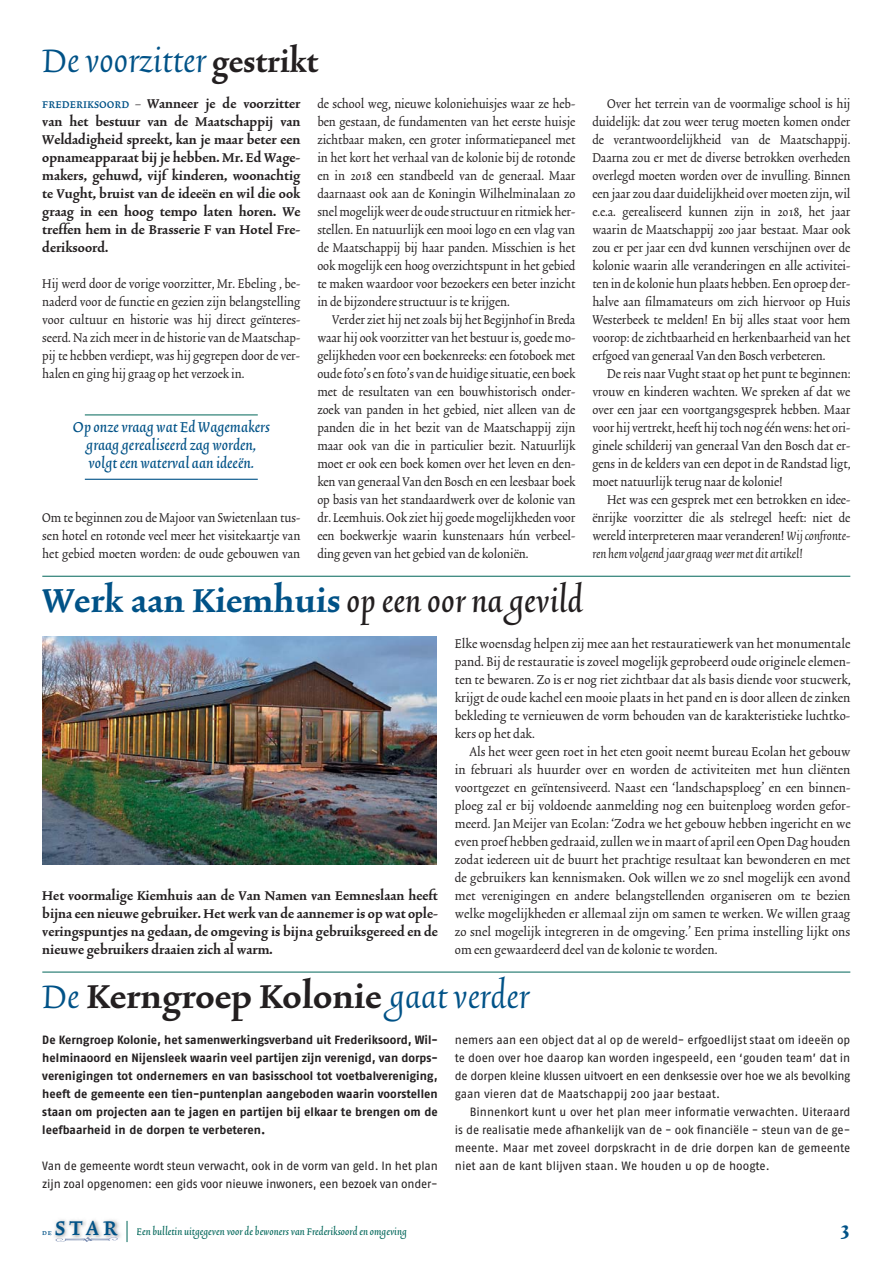
<style>
.page{position:relative;width:893px;height:1263px;background:#fff}
.page>*{position:absolute;margin:0;border:0;box-sizing:border-box;transform-origin:0 0}
.t1{font:italic 40.5px "Trinite No 3";letter-spacing:.005em;color:#005287}
.t2{font:39px "Trinite No 3 Med Ita";letter-spacing:.005em;color:#231f20}
.t3{font:700 39px "Trinite No 3";letter-spacing:.005em;color:#231f20}
.t4{font:30.45px "Trinite No 2 Med Con Exp";color:#005287}
.t5{font:700 24px "Trinite No 3";color:#005287}
.t6{font:18px/18px "Trinite No 2 Med Ita";letter-spacing:.005em;color:#005287;text-align:center}
.t7{font:15px/18px "Trinite No 2 Rom Con";color:#231f20;text-align:justify}
.t8{font:700 15px/18px "Trinite No 3";letter-spacing:.005em;color:#231f20;text-align:justify}
.t9{font:italic 15px "Trinite No 2";color:#231f20}
.t10{font:12px/18px "Fago No";letter-spacing:-.01em;color:#231f20;text-align:justify}
.t11{font:700 12px/18px "Fago No";color:#231f20;text-align:justify}
.t12{font:12px "Trinite No 3 Med Ita";letter-spacing:.005em;color:#006659}
.t13{font:8.7px "Trinite No 2 Med Con Exp";color:#005287}
.s1{font-weight:700;font-style:normal;font-size:36px;color:#231f20}
.s2{font-family:"Trinite No 3 Med Con Exp";font-weight:400;color:#005287}
.s3{font-family:"Trinite No 2 Rom Con";font-weight:400}
.s4{font-family:"Trinite No 3";font-weight:700;color:#005287}
.s5{font-family:"Trinite No 2";font-style:italic}
.s6{font-weight:400;font-style:italic;font-size:40.5px;color:#005287}
</style>
<div class="page">
<hr style="left:85px;top:415px;width:173px;height:1px;background:#006659">
<hr style="left:85px;top:479px;width:173px;height:1px;background:#005287">
<img style="left:55px;top:1219px;width:66px;height:20px">
<svg style="left:50px;top:1231px;width:68px;height:11px"></svg>
<svg style="left:127px;top:1221px;width:1px;height:21px"></svg>
<hr style="left:42px;top:576px;width:808px;height:1px;background:#006659">
<hr style="left:42px;top:972px;width:808px;height:1px;background:#006659">
<img style="left:42px;top:636px;width:395px;height:228px">
<h1 class="t1" style="left:42px;top:40px;width:277px">De voorzitter <span class="s1">gestrikt</span></h1>
<p class="t8" style="left:42px;top:96px;width:260px"><span class="s2">frederiksoord</span> <span class="s3">—</span> Wanneer je de voorzitter van het bestuur van de Maatschappij van Weldadigheid spreekt, kan je maar beter een opnameapparaat bij je hebben. Mr. Ed Wage&shy;makers, gehuwd, vijf kinderen, woonachtig te Vught, bruist van de ideeën en wil die ook graag in een hoog tempo laten horen. We treffen hem in de Brasserie F van Hotel Fre&shy;deriksoord.</p>
<p class="t7" style="left:42px;top:276px;width:260px">Hij werd door de vorige voorzitter, Mr. Ebeling , be&shy;naderd voor de functie en gezien zijn belangstelling voor cultuur en historie was hij direct geïnteres&shy;seerd. Na zich meer in de historie van de Maatschap&shy;pij te hebben verdiept, was hij gegrepen door de ver&shy;halen en ging hij graag op het verzoek in.</p>
<p class="t6" style="left:73px;top:419px;width:198px">Op onze vraag wat Ed Wagemakers graag gerealiseerd zag worden, volgt een waterval aan ideeën.</p>
<p class="t7" style="left:42px;top:510px;width:260px">Om te beginnen zou de Majoor van Swietenlaan tus&shy;sen hotel en rotonde veel meer het visitekaartje van het gebied moeten worden: de oude gebouwen van</p>
<p class="t7" style="left:317px;top:96px;width:259px">de school weg, nieuwe koloniehuisjes waar ze heb&shy;ben gestaan, de fundamenten van het eerste huisje zichtbaar maken, een groter informatiepaneel met in het kort het verhaal van de kolonie bij de rotonde en in 2018 een standbeeld van de generaal. Maar daarnaast ook aan de Koningin Wilhelminalaan zo snel mogelijk weer de oude structuur en ritmiek her&shy;stellen. En natuurlijk een mooi logo en een vlag van de Maatschappij bij haar panden. Misschien is het ook mogelijk een hoog overzichtspunt in het gebied te maken waardoor voor bezoekers een beter inzicht in de bijzondere structuur is te krijgen.</p>
<p class="t7" style="left:317px;top:312px;width:260px;text-indent:15px">Verder ziet hij net zoals bij het Begijnhof in Breda waar hij ook voorzitter van het bestuur is, goede mo&shy;gelijkheden voor een boekenreeks: een fotoboek met oude foto’s en foto’s van de huidige situatie, een boek met de resultaten van een bouwhistorisch onder&shy;zoek van panden in het gebied, niet alleen van de panden die in het bezit van de Maatschappij zijn maar ook van die in particulier bezit. Natuurlijk moet er ook een boek komen over het leven en den&shy;ken van generaal Van den Bosch en een leesbaar boek op basis van het standaardwerk over de kolonie van dr. Leemhuis. Ook ziet hij goede mogelijkheden voor een boekwerkje waarin kunstenaars hún verbeel&shy;ding geven van het gebied van de koloniën.</p>
<h2 class="t2" style="left:42px;top:582px;width:542px"><span class="s4">Werk aan Kiemhuis</span>op een oor na gevild</h2>
<p class="t7" style="left:592px;top:96px;width:260px;text-indent:15px">Over het terrein van de voormalige school is hij duidelijk: dat zou weer terug moeten komen onder de verantwoordelijkheid van de Maatschappij.<br>Daarna zou er met de diverse betrokken overheden overlegd moeten worden over de invulling. Binnen een jaar zou daar duidelijkheid over moeten zijn, wil e.e.a. gerealiseerd kunnen zijn in 2018, het jaar waarin de Maatschappij 200 jaar bestaat. Maar ook zou er per jaar een dvd kunnen verschijnen over de kolonie waarin alle veranderingen en alle activitei&shy;ten in de kolonie hun plaats hebben. Een oproep der&shy;halve aan filmamateurs om zich hiervoor op Huis Westerbeek te melden! En bij alles staat voor hem voorop: de zichtbaarheid en herkenbaarheid van het erfgoed van generaal Van den Bosch verbeteren.</p>
<p class="t7" style="left:592px;top:366px;width:260px;text-indent:15px">De reis naar Vught staat op het punt te beginnen: vrouw en kinderen wachten. We spreken af dat we over een jaar een voortgangsgesprek hebben. Maar voor hij vertrekt, heeft hij toch nog één wens: het ori&shy;ginele schilderij van generaal Van den Bosch dat er&shy;gens in de kelders van een depot in de Randstad ligt, moet natuurlijk terug naar de kolonie!</p>
<p class="t7" style="left:592px;top:492px;width:259px;text-indent:15px">Het was een gesprek met een betrokken en idee&shy;ënrijke voorzitter die als stelregel heeft: niet de wereld interpreteren maar veranderen! <span class="s5">Wij confronte-</span></p>
<p class="t9" style="left:592px;top:548px;width:212px">ren hem volgend jaar graag weer met dit artikel!</p>
<p class="t8" style="left:42px;top:888px;width:397px">Het voormalige Kiemhuis aan de Van Namen van Eemneslaan heeft bijna een nieuwe gebruiker. Het werk van de aannemer is op wat ople&shy;veringspuntjes na gedaan, de omgeving is bijna gebruiksgereed en de nieuwe gebruikers draaien zich al warm.</p>
<p class="t7" style="left:455px;top:636px;width:397px">Elke woensdag helpen zij mee aan het restauratiewerk van het monumentale pand. Bij de restauratie is zoveel mogelijk geprobeerd oude originele elemen&shy;ten te bewaren. Zo is er nog riet zichtbaar dat als basis diende voor stucwerk, krijgt de oude kachel een mooie plaats in het pand en is door alleen de zinken bekleding te vernieuwen de vorm behouden van de karakteristieke luchtko&shy;kers op het dak.</p>
<p class="t7" style="left:455px;top:744px;width:397px;text-indent:15px">Als het weer geen roet in het eten gooit neemt bureau Ecolan het gebouw in februari als huurder over en worden de activiteiten met hun cliënten voortgezet en geïntensiveerd. Naast een ‘landschapsploeg’ en een binnen&shy;ploeg zal er bij voldoende aanmelding nog een buitenploeg worden gefor&shy;meerd. Jan Meijer van Ecolan: ‘Zodra we het gebouw hebben ingericht en we even proef hebben gedraaid, zullen we in maart of april een Open Dag houden zodat iedereen uit de buurt het prachtige resultaat kan bewonderen en met de gebruikers kan kennismaken. Ook willen we zo snel mogelijk een avond met verenigingen en andere belangstellenden organiseren om te bezien welke mogelijkheden er allemaal zijn om samen te werken. We willen graag zo snel mogelijk integreren in de omgeving.’ Een prima instelling lijkt ons om een gewaardeerd deel van de kolonie te worden.</p>
<h2 class="t3" style="left:42px;top:978px;width:488px"><span class="s6">De</span> Kerngroep Kolonie <span class="s6">gaat verder</span></h2>
<p class="t11" style="left:42px;top:1032px;width:397px">De Kerngroep Kolonie, het samenwerkingsverband uit Frederiksoord, Wil&shy;helminaoord en Nijensleek waarin veel partijen zijn verenigd, van dorps&shy;verenigingen tot ondernemers en van basisschool tot voetbalvereniging, heeft de gemeente een tien-puntenplan aangeboden waarin voorstellen staan om projecten aan te jagen en partijen bij elkaar te brengen om de leefbaarheid in de dorpen te verbeteren.</p>
<p class="t10" style="left:42px;top:1158px;width:397px">Van de gemeente wordt steun verwacht, ook in de vorm van geld. In het plan zijn zoal opgenomen: een gids voor nieuwe inwoners, een bezoek van onder-</p>
<p class="t10" style="left:455px;top:1032px;width:397px">nemers aan een object dat al op de wereld- erfgoedlijst staat om ideeën op te doen over hoe daarop kan worden ingespeeld, een ‘gouden team’ dat in de dorpen kleine klussen uitvoert en een denksessie over hoe we als bevolking gaan vieren dat de Maatschappij 200 jaar bestaat.</p>
<p class="t10" style="left:455px;top:1104px;width:397px;text-indent:15px">Binnenkort kunt u over het plan meer informatie verwachten. Uiteraard is de realisatie mede afhankelijk van de - ook financiële - steun van de ge&shy;meente. Maar met zoveel dorpskracht in de drie dorpen kan de gemeente niet aan de kant blijven staan. We houden u op de hoogte.</p>
<p class="t13" style="left:42px;top:1227px;width:11px">de</p>
<h3 class="t4" style="left:55px;top:1207px;width:64px">star</h3>
<p class="t12" style="left:136px;top:1225px;width:272px">Een bulletin uitgegeven voor de bewoners van Frederiksoord en omgeving</p>
<h3 class="t5" style="left:840px;top:1216px;width:12px">3</h3>
</div>
